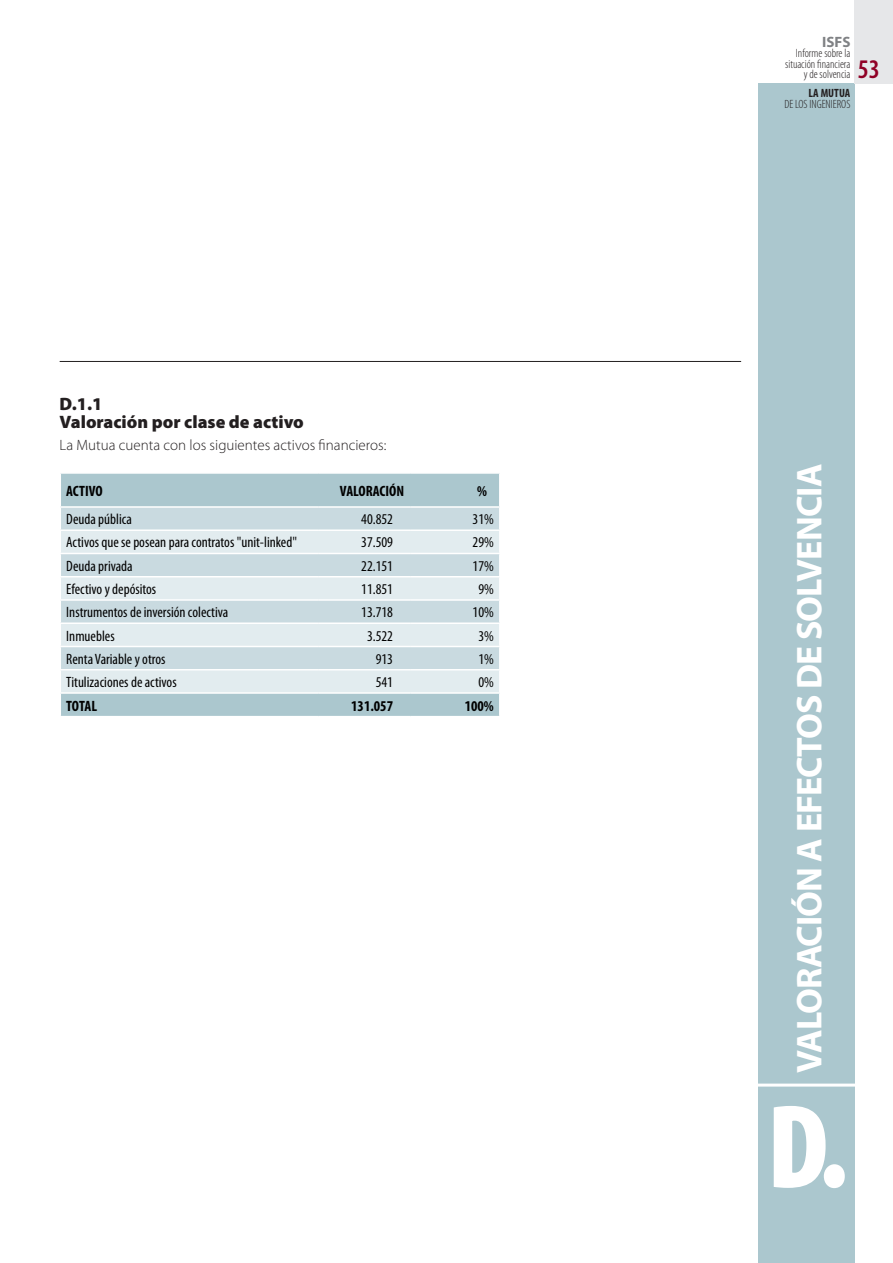
<style>
.page{position:relative;width:893px;height:1263px;background:#fff}
.page>*{position:absolute;margin:0;border:0;box-sizing:border-box;transform-origin:0 0}
.t1{font:900 condensed 120px "Myriad Pro";color:#fff}
.t2{font:700 36px "Myriad Pro";letter-spacing:-.025em;color:#fff}
.t3{font:600 condensed 27px "Myriad Pro";color:#900126}
.t4{font:900 18px "Myriad Pro";color:#231f20}
.t5{font:condensed 15px "Myriad Pro";color:#000}
.t6{font:300 15px "Myriad Pro";color:#231f20}
.t7{font:700 condensed 15px "Myriad Pro";color:#000}
.t8{font:700 15px "Myriad Pro";color:#808285}
.t9{font:300 condensed 12px/10.5px "Myriad Pro";color:#231f20;text-align:right}
.t10{font:700 condensed 12px "Myriad Pro";color:#231f20}
</style>
<div class="page">
<div style="left:758px;top:84px;width:97px;height:1179px;background:#abc7ce"></div>
<div style="left:855px;top:0;width:38px;height:84px;background:#e6e7e9"></div>
<hr style="left:60px;top:361px;width:681px;height:1px;background:#231f20">
<hr style="left:748px;top:1083px;width:117px;height:3px;background:#fff">
<div style="left:61px;top:474px;width:438px;height:242px;background:#abc7ce"></div>
<div style="left:61px;top:508px;width:438px;height:21px;background:#c9dae0"></div>
<svg style="left:61px;top:531px;width:438px;height:161px;background:#d7e4e8"></svg>
<hr style="left:60px;top:506px;width:259px;height:2px;background:#fff">
<hr style="left:319px;top:506px;width:91px;height:2px;background:#fff">
<hr style="left:410px;top:506px;width:91px;height:2px;background:#fff">
<hr style="left:60px;top:529px;width:259px;height:2px;background:#fff">
<hr style="left:319px;top:529px;width:91px;height:2px;background:#fff">
<hr style="left:410px;top:529px;width:91px;height:2px;background:#fff">
<hr style="left:60px;top:553px;width:259px;height:1px;background:#fff">
<hr style="left:319px;top:553px;width:91px;height:1px;background:#fff">
<hr style="left:410px;top:553px;width:91px;height:1px;background:#fff">
<hr style="left:60px;top:576px;width:259px;height:1px;background:#fff">
<hr style="left:319px;top:576px;width:91px;height:1px;background:#fff">
<hr style="left:410px;top:576px;width:91px;height:1px;background:#fff">
<hr style="left:60px;top:599px;width:259px;height:2px;background:#fff">
<hr style="left:319px;top:599px;width:91px;height:2px;background:#fff">
<hr style="left:410px;top:599px;width:91px;height:2px;background:#fff">
<hr style="left:60px;top:622px;width:259px;height:2px;background:#fff">
<hr style="left:319px;top:622px;width:91px;height:2px;background:#fff">
<hr style="left:410px;top:622px;width:91px;height:2px;background:#fff">
<hr style="left:60px;top:646px;width:259px;height:1px;background:#fff">
<hr style="left:319px;top:646px;width:91px;height:1px;background:#fff">
<hr style="left:410px;top:646px;width:91px;height:1px;background:#fff">
<hr style="left:60px;top:669px;width:259px;height:1px;background:#fff">
<hr style="left:319px;top:669px;width:91px;height:1px;background:#fff">
<hr style="left:410px;top:669px;width:91px;height:1px;background:#fff">
<hr style="left:60px;top:692px;width:259px;height:2px;background:#fff">
<hr style="left:319px;top:692px;width:91px;height:2px;background:#fff">
<hr style="left:410px;top:692px;width:91px;height:2px;background:#fff">
<p class="t4" style="left:60px;top:392px;width:44px">D.1.1</p>
<p class="t4" style="left:60px;top:410px;width:246px">Valoración por clase de activo</p>
<p class="t6" style="left:60px;top:436px;width:328px">La Mutua cuenta con los siguientes activos financieros:</p>
<p class="t7" style="left:66px;top:481px;width:38px">ACTIVO</p>
<p class="t7" style="left:340px;top:481px;width:66px">VALORACIÓN</p>
<p class="t7" style="left:477px;top:481px;width:11px">%</p>
<p class="t5" style="left:66px;top:510px;width:67px">Deuda pública</p>
<p class="t5" style="left:361px;top:510px;width:33px">40.852</p>
<p class="t5" style="left:473px;top:510px;width:23px">31%</p>
<p class="t5" style="left:66px;top:533px;width:232px">Activos que se posean para contratos "unit-linked"</p>
<p class="t5" style="left:361px;top:533px;width:33px">37.509</p>
<p class="t5" style="left:473px;top:533px;width:23px">29%</p>
<p class="t5" style="left:66px;top:557px;width:68px">Deuda privada</p>
<p class="t5" style="left:361px;top:557px;width:33px">22.151</p>
<p class="t5" style="left:473px;top:557px;width:23px">17%</p>
<p class="t5" style="left:66px;top:580px;width:92px">Efectivo y depósitos</p>
<p class="t5" style="left:361px;top:580px;width:33px">11.851</p>
<p class="t5" style="left:478px;top:580px;width:17px">9%</p>
<p class="t5" style="left:66px;top:603px;width:164px">Instrumentos de inversión colectiva</p>
<p class="t5" style="left:361px;top:603px;width:33px">13.718</p>
<p class="t5" style="left:473px;top:603px;width:23px">10%</p>
<p class="t5" style="left:66px;top:626px;width:50px">Inmuebles</p>
<p class="t5" style="left:367px;top:626px;width:28px">3.522</p>
<p class="t5" style="left:478px;top:626px;width:17px">3%</p>
<p class="t5" style="left:66px;top:650px;width:101px">Renta Variable y otros</p>
<p class="t5" style="left:376px;top:650px;width:19px">913</p>
<p class="t5" style="left:478px;top:650px;width:17px">1%</p>
<p class="t5" style="left:66px;top:673px;width:112px">Titulizaciones de activos</p>
<p class="t5" style="left:376px;top:673px;width:19px">541</p>
<p class="t5" style="left:478px;top:673px;width:17px">0%</p>
<p class="t7" style="left:66px;top:696px;width:32px">TOTAL</p>
<p class="t7" style="left:351px;top:696px;width:43px">131.057</p>
<p class="t7" style="left:465px;top:696px;width:31px">100%</p>
<p class="t8" style="left:822px;top:32px;width:30px">ISFS</p>
<p class="t9" style="left:785px;top:48px;width:67px">Informe sobre la situación financiera y de solvencia</p>
<p class="t10" style="left:809px;top:86px;width:43px">LA MUTUA</p>
<p class="t9" style="left:784px;top:98px;width:68px">DE LOS INGENIEROS</p>
<h3 class="t3" style="left:858px;top:52px;width:24px">53</h3>
<h2 class="t2" style="left:786px;top:1073px;width:611px;rotate:-90deg">VALORACIÓN A EFECTOS DE SOLVENCIA</h2>
<h1 class="t1" style="left:767px;top:1070px;width:83px">D.</h1>
</div>
